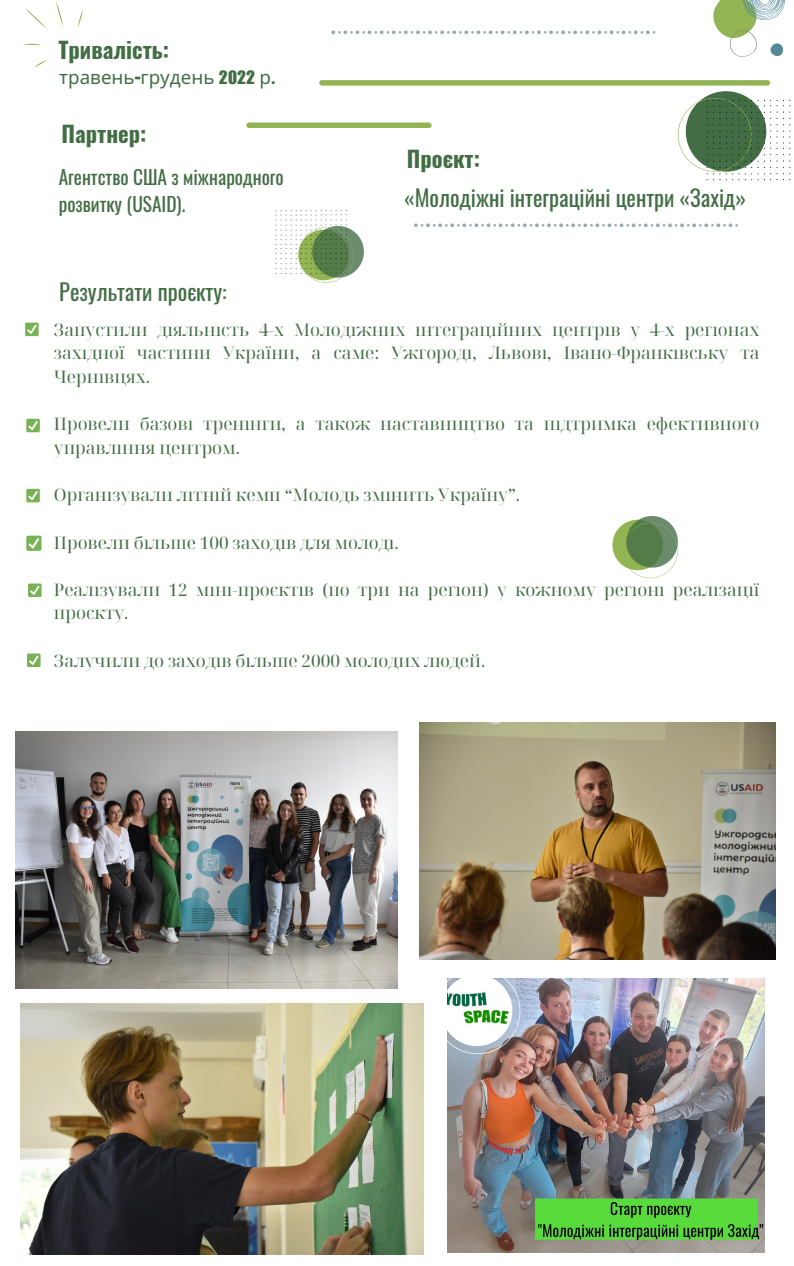
<style>
.page{position:relative;width:794px;height:1266px;background:#fff}
.page>*{position:absolute;margin:0;border:0;box-sizing:border-box;transform-origin:0 0}
.t1{font:22.5px "Oswald";color:#436e45}
.t2{font:700 22.5px "Oswald";color:#436e45}
.t3{font:19.35px/27px "Oswald";color:#436e45}
.t4{font:18.75px "Noto Sans";color:#436e45}
.t5{font:17.25px/23.6px "Noto Serif Display";color:#436e45}
.s1{font-family:"Impact LT Std"}
</style>
<div class="page">
<svg style="left:246px;top:80px;width:545px;height:100px"></svg>
<svg style="left:34px;top:60px;width:13px;height:7px"></svg>
<svg style="left:23px;top:43px;width:18px;height:2px"></svg>
<svg style="left:24px;top:7px;width:23px;height:22px"></svg>
<svg style="left:56px;top:1px;width:8px;height:26px"></svg>
<svg style="left:77px;top:9px;width:6px;height:19px"></svg>
<svg style="left:713px;top:0;width:72px;height:57px"></svg>
<svg style="left:331px;top:30px;width:324px;height:4px"></svg>
<div style="left:25px;top:323px;width:14px;height:13px;background:#77b255;border-radius:2px"></div>
<svg style="left:27px;top:325px;width:10px;height:9px"></svg>
<div style="left:26px;top:419px;width:14px;height:13px;background:#77b255;border-radius:2px"></div>
<svg style="left:28px;top:421px;width:10px;height:9px"></svg>
<div style="left:26px;top:489px;width:14px;height:13px;background:#77b255;border-radius:2px"></div>
<svg style="left:28px;top:491px;width:10px;height:9px"></svg>
<div style="left:26px;top:536px;width:15px;height:15px;background:#77b255;border-radius:2px"></div>
<svg style="left:29px;top:538px;width:10px;height:10px"></svg>
<div style="left:27px;top:653px;width:14px;height:14px;background:#77b255;border-radius:2px"></div>
<svg style="left:29px;top:655px;width:10px;height:10px"></svg>
<svg style="left:612px;top:516px;width:65px;height:62px"></svg>
<img style="left:15px;top:731px;width:382px;height:258px">
<img style="left:419px;top:722px;width:356px;height:237px">
<img style="left:20px;top:1003px;width:403px;height:251px">
<img style="left:447px;top:978px;width:317px;height:274px">
<svg style="left:275px;top:210px;width:88px;height:72px"></svg>
<svg style="left:414px;top:223px;width:323px;height:4px"></svg>
<div style="left:28px;top:583px;width:14px;height:14px;background:#77b255;border-radius:2px"></div>
<svg style="left:30px;top:585px;width:10px;height:10px"></svg>
<p class="t2" style="left:58px;top:32px;width:112px">Тривалість:</p>
<p class="t4" style="left:59px;top:64px;width:218px">травень<span class="s1">-</span>грудень <span class="s1">2022</span> р<span class="s1">.</span></p>
<p class="t2" style="left:62px;top:116px;width:86px">Партнер:</p>
<p class="t3" style="left:59px;top:163px;width:226px">Агентство США з міжнародного розвитку (USAID).</p>
<p class="t1" style="left:59px;top:274px;width:169px">Результати проєкту:</p>
<p class="t2" style="left:406px;top:141px;width:75px">Проєкт:</p>
<p class="t1" style="left:404px;top:180px;width:343px">«Молодіжні інтеграційні центри «Захід»</p>
<p class="t5" style="left:54px;top:317px;width:706px;text-align:justify">Запустили діяльність 4-х Молодіжних інтеграційних центрів у 4-х регіонах західної частини України, а саме: Ужгороді, Львові, Івано-Франківську та Чернівцях.</p>
<p class="t5" style="left:54px;top:412px;width:706px">Провели базові тренінги, а також наставництво та підтримка ефективного управління центром.</p>
<p class="t5" style="left:54px;top:483px;width:467px">Організували літній кемп “Молодь змінить Україну”.</p>
<p class="t5" style="left:54px;top:530px;width:346px">Провели більше 100 заходів для молоді.</p>
<p class="t5" style="left:54px;top:577px;width:706px">Реалізували 12 міні-проєктів (по три на регіон) у кожному регіоні реалізації проєкту.</p>
<p class="t5" style="left:54px;top:648px;width:432px">Залучили до заходів більше 2000 молодих людей.</p>
</div>
